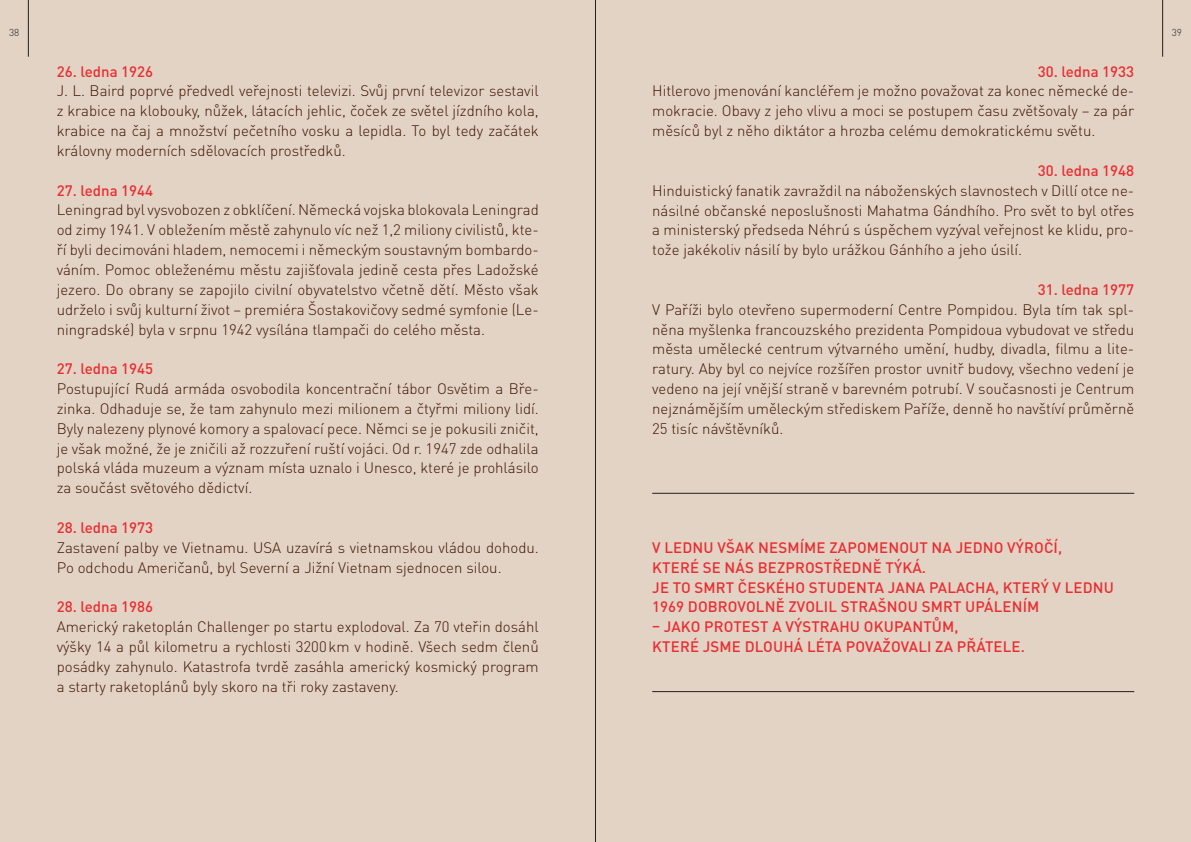
<style>
.page{position:relative;width:1191px;height:842px;background:#e2d3c5}
.page>*{position:absolute;margin:0;border:0;box-sizing:border-box;transform-origin:0 0}
.t1{font:300 15px/19.8px "DIN Pro";color:#401301;text-align:justify}
.t2{font:500 15px/19.8px "DIN Pro";letter-spacing:.01em;color:#e92e32}
.t3{font:300 10px "DIN Pro";color:#231f20}
</style>
<div class="page">
<hr style="left:1162px;top:0;width:1px;height:57px;background:#231f20">
<hr style="left:28px;top:0;width:1px;height:57px;background:#231f20">
<hr style="left:652px;top:493px;width:482px;height:1px;background:#231f20">
<hr style="left:652px;top:691px;width:482px;height:1px;background:#231f20">
<hr style="left:595px;top:0;width:1px;height:842px;background:#231f20">
<p class="t3" style="left:9px;top:26px;width:12px">38</p>
<p class="t3" style="left:1171px;top:26px;width:12px">39</p>
<p class="t2" style="left:57px;top:61px;width:98px">26. LEDNA 1926</p>
<p class="t1" style="left:57px;top:80px;width:483px">J. L. Baird poprvé předvedl veřejnosti televizi. Svůj první televizor sestavil z krabice na klobouky, nůžek, látacích jehlic, čoček ze světel jízdního kola, krabice na čaj a množství pečetního vosku a lepidla. To byl tedy začátek královny moderních sdělovacích prostředků.</p>
<p class="t2" style="left:57px;top:180px;width:98px">27. LEDNA 1944</p>
<p class="t1" style="left:57px;top:200px;width:483px">Leningrad byl vysvobozen z obklíčení. N ěmecká vojska blokovala Leningrad od zimy 1941. V obležením městě zahynulo víc než 1,2 miliony civilistů, kte&shy;ří byli decimováni hladem, nemocemi i německým soustavným bombardo&shy;váním. Pomoc obleženému městu zajišťovala jedině cesta přes Ladožské jezero. Do obrany se zapojilo civilní obyvatelstvo včetně dětí. Město však udrželo i svůj kulturní život – premiéra Šostakovičovy sedmé symfonie (Le&shy;ningradské) byla v srpnu 1942 vysílána tlampači do celého města.</p>
<p class="t2" style="left:57px;top:358px;width:98px">27. LEDNA 1945</p>
<p class="t1" style="left:57px;top:378px;width:483px">Postupující Rudá armáda osvobodila koncentrační tábor Osvětim a Bře&shy;zinka. Odhaduje se, že tam zahynulo mezi milionem a čtyřmi miliony lidí.<br>Byly nalezeny plynové komory a spalovací pece. N ěmci se je pokusili zničit, je však možné, že je zničili až rozzuření ruští vojáci. Od r. 1947 zde odhalila polská vláda muzeum a význam místa uznalo i U nesco, které je prohlásilo za součást světového dědictví.</p>
<p class="t2" style="left:57px;top:517px;width:98px">28. LEDNA 1973</p>
<p class="t1" style="left:57px;top:537px;width:483px">Zastavení palby ve Vietnamu. USA uzavírá s vietnamskou vládou dohodu.<br>Po odchodu Američanů, byl Severní a Jižní Vietnam sjednocen silou.</p>
<p class="t2" style="left:57px;top:596px;width:98px">28. LEDNA 1986</p>
<p class="t1" style="left:57px;top:616px;width:483px">Americký raketoplán Challenger po startu explodoval. Za 70 vteřin dosáhl výšky 14 a půl kilometru a rychlosti 3200km v hodině. Všech sedm členů posádky zahynulo. Katastrofa tvrdě zasáhla americký kosmický program a starty raketoplánů byly skoro na tři roky zastaveny.</p>
<p class="t2" style="left:1037px;top:61px;width:98px">30. LEDNA 1933</p>
<p class="t1" style="left:652px;top:81px;width:483px">Hitlerovo jmenování kancléřem je možno považovat za konec německé de&shy;mokracie. Obavy z jeho vlivu a moci se postupem času zvětšovaly – za pár měsíců byl z něho diktátor a hrozba celému demokratickému světu.</p>
<p class="t2" style="left:1037px;top:160px;width:98px">30. LEDNA 1948</p>
<p class="t1" style="left:652px;top:180px;width:483px">Hinduistický fanatik zavraždil na náboženských slavnostech v Dillí otce ne&shy;násilné občanské neposlušnosti Mahatma Gándhího. Pro svět to byl otřes a ministerský předseda N éhrú s úspěchem vyzýval veřejnost ke klidu, pro&shy;tože jakékoliv násilí by bylo urážkou Gánhího a jeho úsilí.</p>
<p class="t2" style="left:1037px;top:279px;width:98px">31. LEDNA 1977</p>
<p class="t1" style="left:652px;top:299px;width:483px">V Paříži bylo otevřeno supermoderní Centre Pompidou. Byla tím tak spl&shy;něna myšlenka francouzského prezidenta Pompidoua vybudovat ve středu města umělecké centrum výtvarného umění, hudby, divadla, filmu a lite&shy;ratury. Aby byl co nejvíce rozšířen prostor uvnitř budovy, všechno vedení je vedeno na její vnější straně v barevném potrubí. V současnosti je Centrum nejznámějším uměleckým střediskem Paříže, denně ho navštíví průměrně 25 tisíc návštěvníků.</p>
<p class="t2" style="left:652px;top:537px;width:463px">V LEDN U VŠAK N ESMÍME ZAPOMENOUT NA JEDNO VÝROČÍ,<br>KTERÉ SE NÁS BEZPROSTŘEDN Ě TÝKÁ.<br>JE TO SMRT ČESKÉH O STUDENTA JANA PALACHA, KTERÝ V LEDN U 1969 DOBROVOLN Ě ZVOLIL STRAŠN OU SMRT UPÁLEN ÍM</p>
<p class="t2" style="left:652px;top:616px;width:374px">– JAKO PROTEST A VÝSTRAH U OKUPANTŮM,<br>KTERÉ JSME DLOUHÁ LÉTA POVAŽOVALI ZA PŘÁTELE.</p>
</div>
